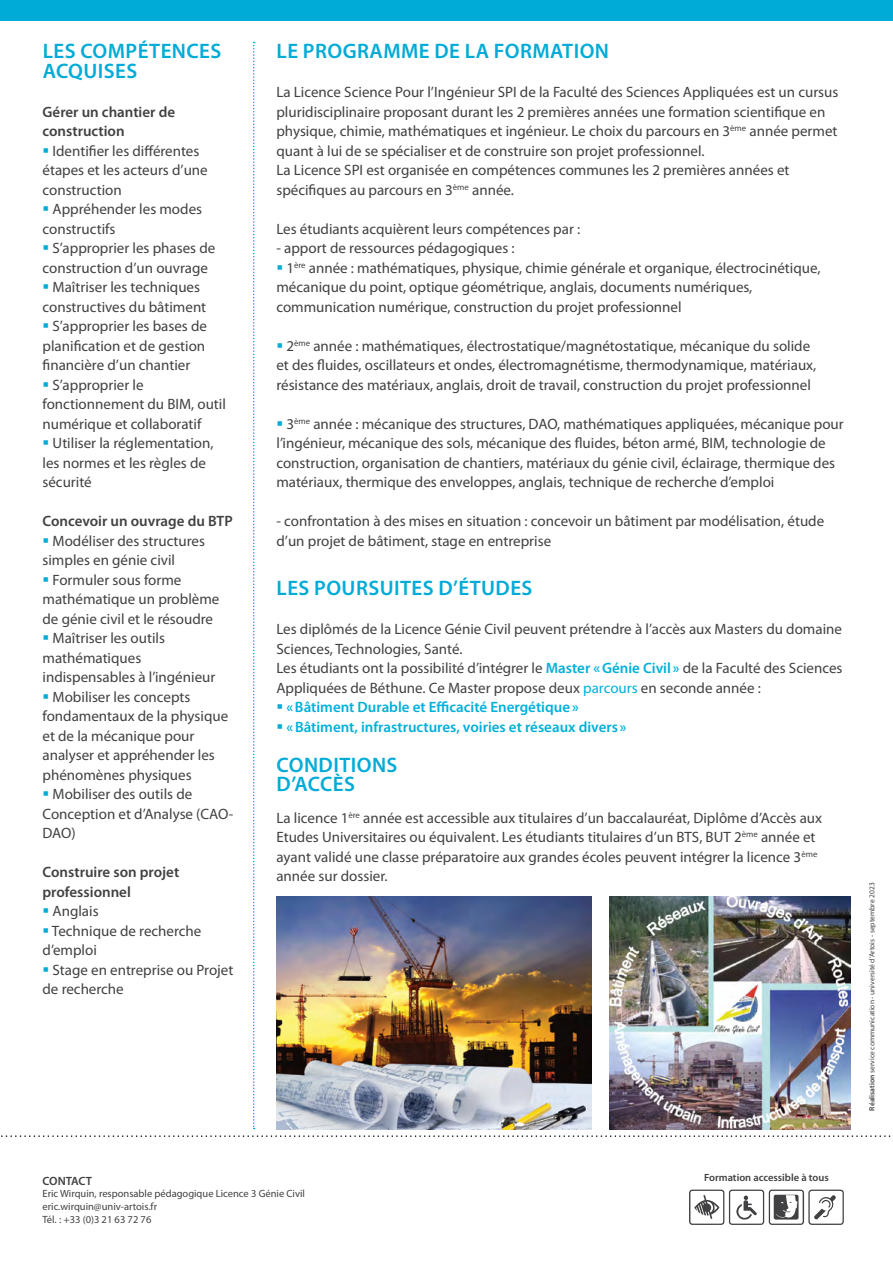
<style>
.page{position:relative;width:893px;height:1263px;background:#fff}
.page>*{position:absolute;margin:0;border:0;box-sizing:border-box;transform-origin:0 0}
.t1{font:600 21px/19.5px "Myriad Pro";letter-spacing:.02em;color:#00abd7}
.t2{font:15px/19.5px "Myriad Pro";color:#414042}
.t3{font:600 15px "Myriad Pro";color:#00b0da}
.t4{font:600 15px/19.5px "Myriad Pro";color:#414042}
.t5{font:600 12px "Myriad Pro";letter-spacing:-.01em;color:#414042}
.t6{font:10.5px/12.6px "Myriad Pro";color:#414042}
.t7{font:600 10.5px "Myriad Pro";color:#414042}
.t8{font:7.5px "Myriad Pro";color:#414042}
.s1{color:#00abd7}
.s2{font-weight:600;color:#00b0da}
.s3{color:#00b0da}
.s4{font-weight:600}
</style>
<div class="page">
<div style="left:0;top:0;width:893px;height:20px;background:#00abd7"></div>
<svg style="left:253px;top:42px;width:2px;height:1087px"></svg>
<img style="left:610px;top:896px;width:240px;height:233px">
<img style="left:276px;top:896px;width:315px;height:233px">
<svg style="left:689px;top:1189px;width:155px;height:36px"></svg>
<svg style="left:1px;top:1135px;width:890px;height:2px"></svg>
<h1 class="t1" style="left:43px;top:41px;width:180px">LES COMPÉTENCES<br>ACQUISES</h1>
<p class="t4" style="left:43px;top:102px;width:134px">Gérer un chantier de construction</p>
<p class="t2" style="left:43px;top:141px;width:167px"><span class="s1">▪</span> Identifier les différentes étapes et les acteurs d’une construction</p>
<p class="t2" style="left:43px;top:199px;width:161px"><span class="s1">▪</span> Appréhender les modes constructifs</p>
<p class="t2" style="left:43px;top:238px;width:174px"><span class="s1">▪</span> S’approprier les phases de construction d’un ouvrage</p>
<p class="t2" style="left:43px;top:277px;width:165px"><span class="s1">▪</span> Maîtriser les techniques constructives du bâtiment</p>
<p class="t2" style="left:43px;top:316px;width:166px;text-align:justify"><span class="s1">▪</span> S’approprier les bases de planification et de gestion financière d’un chantier</p>
<p class="t2" style="left:43px;top:375px;width:185px"><span class="s1">▪</span> S’approprier le fonctionnement du BIM, outil numérique et collaboratif</p>
<p class="t2" style="left:43px;top:433px;width:173px"><span class="s1">▪</span> Utiliser la réglementation, les normes et les règles de sécurité</p>
<p class="t4" style="left:43px;top:511px;width:192px">Concevoir un ouvrage du BTP</p>
<p class="t2" style="left:43px;top:531px;width:164px"><span class="s1">▪</span> Modéliser des structures simples en génie civil</p>
<p class="t2" style="left:43px;top:570px;width:178px"><span class="s1">▪</span> Formuler sous forme mathématique un problème de génie civil et le résoudre</p>
<p class="t2" style="left:43px;top:628px;width:174px"><span class="s1">▪</span> Maîtriser les outils mathématiques indispensables à l’ingénieur</p>
<p class="t2" style="left:43px;top:687px;width:187px"><span class="s1">▪</span> Mobiliser les concepts fondamentaux de la physique et de la mécanique pour analyser et appréhender les phénomènes physiques</p>
<p class="t2" style="left:43px;top:784px;width:192px"><span class="s1">▪</span> Mobiliser des outils de<br>Conception et d’Analyse (CAO-<br>DAO)</p>
<p class="t4" style="left:43px;top:862px;width:138px">Construire son projet professionnel</p>
<p class="t2" style="left:43px;top:901px;width:58px"><span class="s1">▪</span> Anglais</p>
<p class="t2" style="left:43px;top:921px;width:160px"><span class="s1">▪</span> Technique de recherche d’emploi</p>
<p class="t2" style="left:43px;top:960px;width:192px"><span class="s1">▪</span> Stage en entreprise ou Projet de recherche</p>
<h1 class="t1" style="left:277px;top:41px;width:334px">LE PROGRAMME DE LA FORMATION</h1>
<p class="t2" style="left:276px;top:82px;width:563px">La Licence Science Pour l’Ingénieur SPI de la Faculté des Sciences Appliquées est un cursus pluridisciplinaire proposant durant les 2 premières années une formation scientifique en physique, chimie, mathématiques et ingénieur. Le choix du parcours en 3<sup>ème</sup> année permet quant à lui de se spécialiser et de construire son projet professionnel.<br>La Licence SPI est organisée en compétences communes les 2 premières années et spécifiques au parcours en 3<sup>ème</sup> année.</p>
<p class="t2" style="left:276px;top:219px;width:305px">Les étudiants acquièrent leurs compétences par :</p>
<p class="t2" style="left:276px;top:238px;width:240px">- apport de ressources pédagogiques :</p>
<p class="t2" style="left:276px;top:258px;width:546px"><span class="s1">▪</span> 1<sup>ère</sup> année : mathématiques, physique, chimie générale et organique, électrocinétique, mécanique du point, optique géométrique, anglais, documents numériques, communication numérique, construction du projet professionnel</p>
<p class="t2" style="left:276px;top:336px;width:541px"><span class="s1">▪</span> 2<sup>ème</sup> année : mathématiques, électrostatique/magnétostatique, mécanique du solide et des fluides, oscillateurs et ondes, électromagnétisme, thermodynamique, matériaux, résistance des matériaux, anglais, droit de travail, construction du projet professionnel</p>
<p class="t2" style="left:276px;top:414px;width:569px"><span class="s1">▪</span> 3<sup>ème</sup> année : mécanique des structures, DAO, mathématiques appliquées, mécanique pour l’ingénieur, mécanique des sols, mécanique des fluides, béton armé, BIM, technologie de construction, organisation de chantiers, matériaux du génie civil, éclairage, thermique des matériaux, thermique des enveloppes, anglais, technique de recherche d’emploi</p>
<p class="t2" style="left:276px;top:511px;width:549px">- confrontation à des mises en situation : concevoir un bâtiment par modélisation, étude d’un projet de bâtiment, stage en entreprise</p>
<h1 class="t1" style="left:277px;top:578px;width:257px">LES POURSUITES D’ÉTUDES</h1>
<p class="t2" style="left:276px;top:619px;width:568px">Les diplômés de la Licence Génie Civil peuvent prétendre à l’accès aux Masters du domaine Sciences, Technologies, Santé.<br>Les étudiants ont la possibilité d’intégrer le <span class="s2">Master «Génie Civil »</span> de la Faculté des Sciences Appliquées de Béthune. Ce Master propose deux <span class="s3">parcours</span> en seconde année :</p>
<p class="t3" style="left:276px;top:698px;width:304px"><span class="s1">▪</span> «Bâtiment Durable et Efficacité Energétique»</p>
<p class="t3" style="left:276px;top:717px;width:352px"><span class="s1">▪</span> «Bâtiment, infrastructures, voiries et réseaux divers »</p>
<h1 class="t1" style="left:277px;top:754px;width:122px">CONDITIONS<br>D’ACCÈS</h1>
<p class="t2" style="left:276px;top:808px;width:547px">La licence 1<sup>ère</sup> année est accessible aux titulaires d’un baccalauréat, Diplôme d’Accès aux Etudes Universitaires ou équivalent. Les étudiants titulaires d’un BTS, BUT 2<sup>ème</sup> année et ayant validé une classe préparatoire aux grandes écoles peuvent intégrer la licence 3<sup>ème </sup>année sur dossier.</p>
<p class="t5" style="left:43px;top:1173px;width:51px">CONTACT</p>
<p class="t6" style="left:43px;top:1187px;width:264px">Eric Wirquin, responsable pédagogique Licence 3 Génie Civil eric.wirquin@univ-artois.fr<br>Tél. : +33 (0)3 21 63 72 76</p>
<p class="t7" style="left:704px;top:1171px;width:126px">Formation accessible à tous</p>
<p class="t8" style="left:867px;top:1110px;width:229px;rotate:-90deg"><span class="s4">Réalisation</span> service communication - université d’Artois - septembre 2023</p>
</div>
